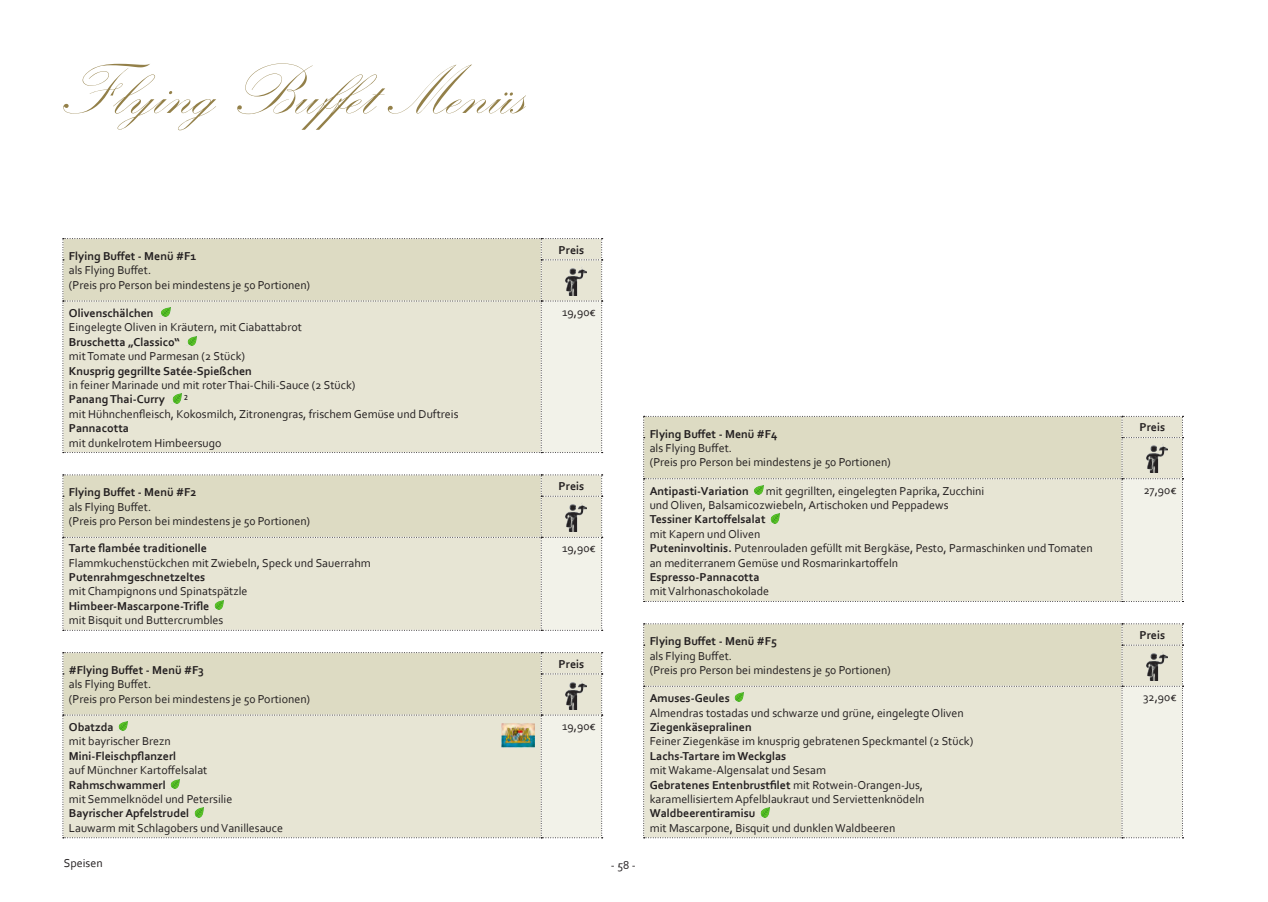
<style>
.page{position:relative;width:1268px;height:902px;background:#fff}
.page>*{position:absolute;margin:0;border:0;box-sizing:border-box;transform-origin:0 0}
.t1{font:72px "Kunstler Script";color:#938049}
.t2{font:12px "Corbel";color:#231f20}
.t3{font:700 12px "Corbel";color:#231f20}
.s1{font-weight:700}
.s2{font-weight:400}
</style>
<div class="page">
<svg style="left:63px;top:238px;width:539px;height:215px;background:#e3e1cf"></svg>
<svg style="left:63px;top:474px;width:539px;height:157px;background:#e2e0cd"></svg>
<svg style="left:63px;top:652px;width:539px;height:186px;background:#e2e1ce"></svg>
<svg style="left:643px;top:416px;width:540px;height:186px;background:#e3e1cf"></svg>
<svg style="left:643px;top:623px;width:540px;height:215px;background:#e3e2d0"></svg>
<img style="left:501px;top:723px;width:33px;height:24px">
<p class="t1" style="left:60px;top:53px;width:465px">Flying Buffet Menüs</p>
<p class="t3" style="left:69px;top:248px;width:129px">Flying Buffet - Menü #F1</p>
<p class="t2" style="left:69px;top:263px;width:84px">als Flying Buffet.</p>
<p class="t2" style="left:69px;top:277px;width:242px">(Preis pro Person bei mindestens je 50 Portionen)</p>
<p class="t3" style="left:69px;top:305px;width:86px">Olivenschälchen</p>
<p class="t2" style="left:69px;top:320px;width:234px">Eingelegte Oliven in Kräutern, mit Ciabattabrot</p>
<p class="t3" style="left:69px;top:334px;width:112px">Bruschetta „Classico“</p>
<p class="t2" style="left:69px;top:348px;width:178px">mit Tomate und Parmesan (2 Stück)</p>
<p class="t3" style="left:69px;top:363px;width:184px">Knusprig gegrillte Satée-Spießchen</p>
<p class="t2" style="left:69px;top:377px;width:288px">in feiner Marinade und mit roter Thai-Chili-Sauce (2 Stück)</p>
<p class="t3" style="left:69px;top:392px;width:97px">Panang Thai-Curry</p>
<p class="t2" style="left:184px;top:392px;width:5px">²</p>
<p class="t2" style="left:69px;top:406px;width:391px">mit Hühnchenfleisch, Kokosmilch, Zitronengras, frischem Gemüse und Duftreis</p>
<p class="t3" style="left:69px;top:420px;width:62px">Pannacotta</p>
<p class="t2" style="left:69px;top:435px;width:154px">mit dunkelrotem Himbeersugo</p>
<p class="t3" style="left:69px;top:484px;width:129px">Flying Buffet - Menü #F2</p>
<p class="t2" style="left:69px;top:499px;width:84px">als Flying Buffet.</p>
<p class="t2" style="left:69px;top:513px;width:242px">(Preis pro Person bei mindestens je 50 Portionen)</p>
<p class="t3" style="left:69px;top:540px;width:140px">Tarte flambée traditionelle</p>
<p class="t2" style="left:69px;top:555px;width:303px">Flammkuchenstückchen mit Zwiebeln, Speck und Sauerrahm</p>
<p class="t3" style="left:69px;top:569px;width:138px">Putenrahmgeschnetzeltes</p>
<p class="t2" style="left:69px;top:584px;width:180px">mit Champignons und Spinatspätzle</p>
<p class="t3" style="left:69px;top:598px;width:142px">Himbeer-Mascarpone-Trifle</p>
<p class="t2" style="left:69px;top:612px;width:156px">mit Bisquit und Buttercrumbles</p>
<p class="t3" style="left:69px;top:662px;width:137px">#Flying Buffet - Menü #F3</p>
<p class="t2" style="left:69px;top:676px;width:84px">als Flying Buffet.</p>
<p class="t2" style="left:69px;top:691px;width:242px">(Preis pro Person bei mindestens je 50 Portionen)</p>
<p class="t3" style="left:69px;top:719px;width:46px">Obatzda</p>
<p class="t2" style="left:69px;top:733px;width:103px">mit bayrischer Brezn</p>
<p class="t3" style="left:69px;top:748px;width:109px">Mini-Fleischpflanzerl</p>
<p class="t2" style="left:69px;top:762px;width:140px">auf Münchner Kartoffelsalat</p>
<p class="t3" style="left:69px;top:777px;width:98px">Rahmschwammerl</p>
<p class="t2" style="left:69px;top:791px;width:165px">mit Semmelknödel und Petersilie</p>
<p class="t3" style="left:69px;top:805px;width:122px">Bayrischer Apfelstrudel</p>
<p class="t2" style="left:69px;top:820px;width:216px">Lauwarm mit Schlagobers und Vanillesauce</p>
<p class="t3" style="left:558px;top:242px;width:27px">Preis</p>
<p class="t2" style="left:562px;top:304px;width:35px">19,90€</p>
<p class="t3" style="left:558px;top:478px;width:27px">Preis</p>
<p class="t2" style="left:562px;top:540px;width:35px">19,90€</p>
<p class="t3" style="left:558px;top:656px;width:27px">Preis</p>
<p class="t2" style="left:562px;top:718px;width:35px">19,90€</p>
<p class="t2" style="left:64px;top:855px;width:40px">Speisen</p>
<p class="t2" style="left:611px;top:857px;width:26px">- 58 -</p>
<p class="t3" style="left:649px;top:426px;width:129px">Flying Buffet - Menü #F4</p>
<p class="t2" style="left:649px;top:440px;width:84px">als Flying Buffet.</p>
<p class="t2" style="left:649px;top:455px;width:242px">(Preis pro Person bei mindestens je 50 Portionen)</p>
<p class="t3" style="left:649px;top:483px;width:101px">Antipasti-Variation</p>
<p class="t2" style="left:765px;top:483px;width:220px">mit gegrillten, eingelegten Paprika, Zucchini</p>
<p class="t2" style="left:649px;top:497px;width:300px">und Oliven, Balsamicozwiebeln, Artischoken und Peppadews</p>
<p class="t3" style="left:649px;top:512px;width:117px">Tessiner Kartoffelsalat</p>
<p class="t2" style="left:649px;top:526px;width:112px">mit Kapern und Oliven</p>
<p class="t2" style="left:649px;top:540px;width:444px"><span class="s1">Puteninvoltinis.</span> Putenrouladen gefüllt mit Bergkäse, Pesto, Parmaschinken und Tomaten</p>
<p class="t2" style="left:649px;top:555px;width:250px">an mediterranem Gemüse und Rosmarinkartoffeln</p>
<p class="t3" style="left:649px;top:569px;width:111px">Espresso-Pannacotta</p>
<p class="t2" style="left:649px;top:584px;width:121px">mit Valrhonaschokolade</p>
<p class="t3" style="left:649px;top:633px;width:129px">Flying Buffet - Menü #F5</p>
<p class="t2" style="left:649px;top:648px;width:84px">als Flying Buffet.</p>
<p class="t2" style="left:649px;top:662px;width:242px">(Preis pro Person bei mindestens je 50 Portionen)</p>
<p class="t3" style="left:649px;top:690px;width:82px">Amuses-Geules</p>
<p class="t2" style="left:649px;top:705px;width:315px">Almendras tostadas und schwarze und grüne, eingelegte Oliven</p>
<p class="t3" style="left:649px;top:719px;width:103px">Ziegenkäsepralinen</p>
<p class="t2" style="left:649px;top:733px;width:325px">Feiner Ziegenkäse im knusprig gebratenen Speckmantel (2 Stück)</p>
<p class="t3" style="left:649px;top:748px;width:138px">Lachs-Tartare im Weckglas</p>
<p class="t2" style="left:649px;top:762px;width:178px">mit Wakame-Algensalat und Sesam</p>
<p class="t3" style="left:649px;top:777px;width:275px">Gebratenes Entenbrustfilet <span class="s2">mit Rotwein-Orangen-Jus,</span></p>
<p class="t2" style="left:649px;top:791px;width:276px">karamellisiertem Apfelblaukraut und Serviettenknödeln</p>
<p class="t3" style="left:649px;top:805px;width:107px">Waldbeerentiramisu</p>
<p class="t2" style="left:649px;top:820px;width:247px">mit Mascarpone, Bisquit und dunklen Waldbeeren</p>
<p class="t3" style="left:1139px;top:420px;width:27px">Preis</p>
<p class="t2" style="left:1143px;top:482px;width:34px">27,90€</p>
<p class="t3" style="left:1139px;top:627px;width:27px">Preis</p>
<p class="t2" style="left:1142px;top:689px;width:35px">32,90€</p>
</div>
